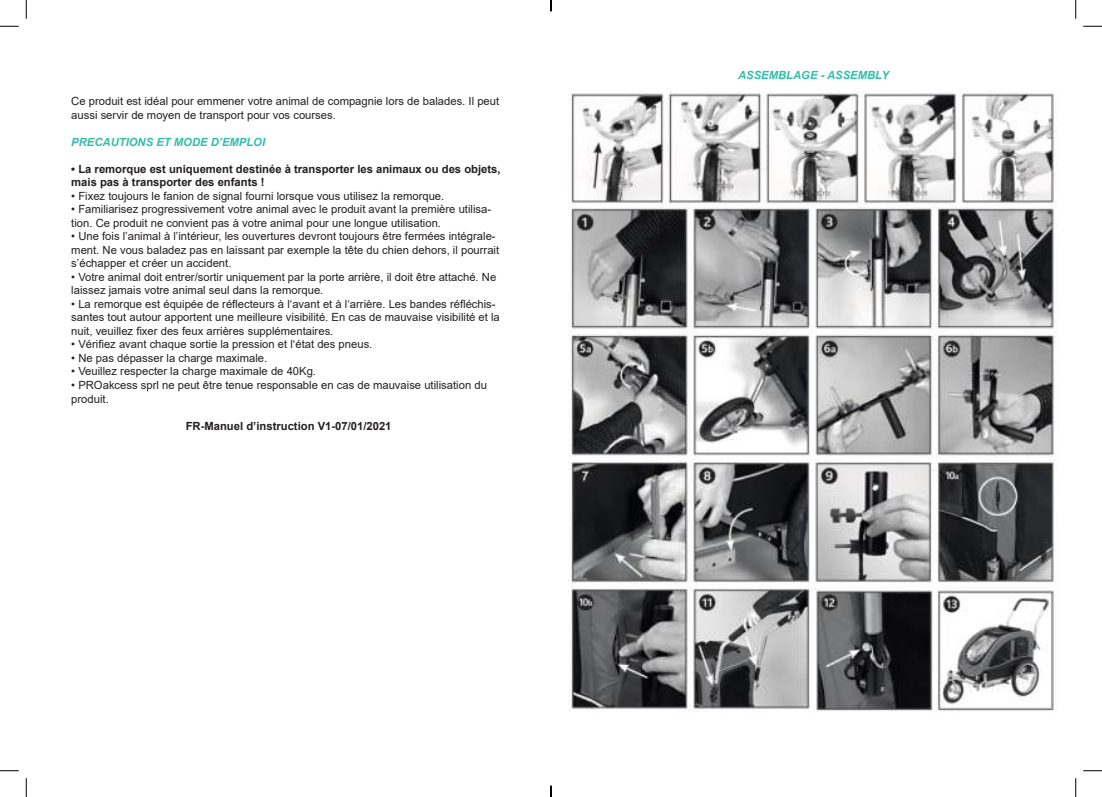
<style>
.page{position:relative;width:1102px;height:797px;background:#fff}
.page>*{position:absolute;margin:0;border:0;box-sizing:border-box;transform-origin:0 0}
.t1{font:11.25px/13.5px "Arial";color:#231f20}
.t2{font:700 11.25px/13.5px "Arial";color:#231f20}
.t3{font:italic 700 11.25px "Arial";color:#33bdaa}
</style>
<div class="page">
<img style="left:568px;top:92px;width:489px;height:620px">
<svg style="left:0;top:25px;width:19px;height:2px"></svg>
<svg style="left:1083px;top:25px;width:18px;height:2px"></svg>
<svg style="left:0;top:770px;width:19px;height:1px"></svg>
<svg style="left:1083px;top:770px;width:18px;height:1px"></svg>
<svg style="left:25px;top:0;width:2px;height:19px"></svg>
<svg style="left:25px;top:778px;width:2px;height:19px"></svg>
<svg style="left:1075px;top:0;width:1px;height:19px"></svg>
<svg style="left:1075px;top:778px;width:1px;height:19px"></svg>
<svg style="left:550px;top:785px;width:1px;height:12px"></svg>
<p class="t1" style="left:71px;top:96px;width:429px">Ce produit est idéal pour emmener votre animal de compagnie lors de balades. Il peut aussi servir de moyen de transport pour vos courses.</p>
<p class="t3" style="left:71px;top:135px;width:195px">PRECAUTIONS ET MODE D’EMPLOI</p>
<p class="t2" style="left:71px;top:163px;width:431px">• La remorque est uniquement destinée à transporter les animaux ou des objets, mais pas à transporter des enfants !</p>
<p class="t1" style="left:71px;top:190px;width:374px">• Fixez toujours le fanion de signal fourni lorsque vous utilisez la remorque.</p>
<p class="t1" style="left:71px;top:204px;width:421px">• Familiarisez progressivement votre animal avec le produit avant la première utilisa&shy;tion. Ce produit ne convient pas à votre animal pour une longue utilisation.</p>
<p class="t1" style="left:71px;top:231px;width:429px">• Une fois l’animal à l’intérieur, les ouvertures devront toujours être fermées intégrale&shy;ment. Ne vous baladez pas en laissant par exemple la tête du chien dehors, il pourrait s’échapper et créer un accident.</p>
<p class="t1" style="left:71px;top:271px;width:426px">• Votre animal doit entrer/sortir uniquement par la porte arrière, il doit être attaché. Ne laissez jamais votre animal seul dans la remorque.</p>
<p class="t1" style="left:71px;top:297px;width:430px">• La remorque est équipée de réflecteurs à l‘avant et à l‘arrière. Les bandes réfléchis&shy;santes tout autour apportent une meilleure visibilité. En cas de mauvaise visibilité et la nuit, veuillez fixer des feux arrières supplémentaires.</p>
<p class="t1" style="left:71px;top:338px;width:302px">• Vérifiez avant chaque sortie la pression et l‘état des pneus.</p>
<p class="t1" style="left:71px;top:352px;width:197px">• Ne pas dépasser la charge maximale.</p>
<p class="t1" style="left:71px;top:366px;width:246px">• Veuillez respecter la charge maximale de 40Kg.</p>
<p class="t1" style="left:71px;top:379px;width:417px">• PROakcess sprl ne peut être tenue responsable en cas de mauvaise utilisation du produit.</p>
<p class="t2" style="left:186px;top:420px;width:207px">FR-Manuel d’instruction V1-07/01/2021</p>
<p class="t3" style="left:738px;top:69px;width:152px">ASSEMBLAGE - ASSEMBLY</p>
</div>
